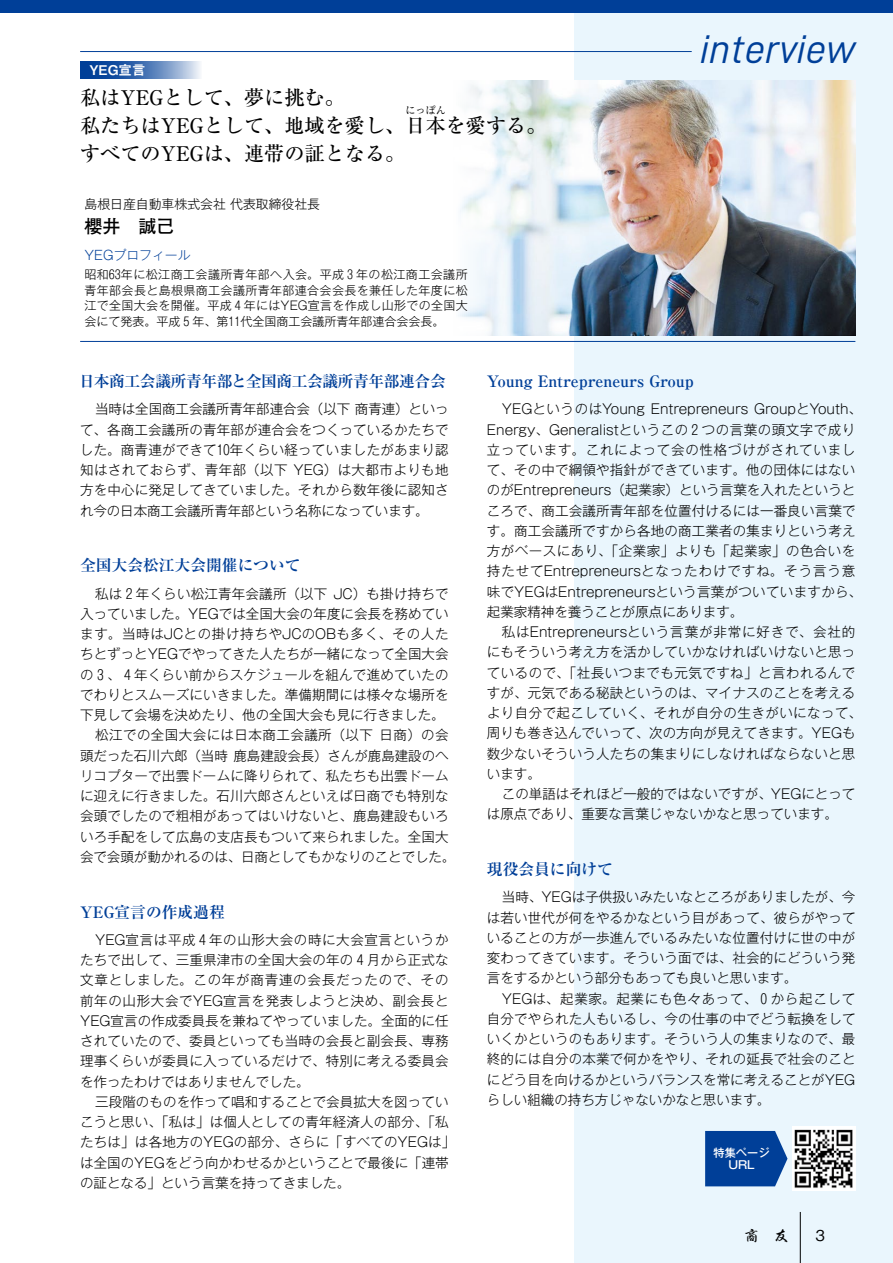
<style>
.page{position:relative;width:893px;height:1263px;background:#fff}
.page>*{position:absolute;margin:0;border:0;box-sizing:border-box;transform-origin:0 0}
.t1{font:40.8px "D DIN Italic";color:#003f98}
.t2{font:500 20.1px/27.9px "P Ryumin Pr 6 N";color:#000}
.t3{font:700 18px "Futo Go B101 Pr 6";color:#000}
.t4{font:700 15.75px "P Ryumin Pr 6 N";color:#003f98}
.t5{font:700 15.75px "P Ryumin Pr 6 N";letter-spacing:-.025em;color:#003f98}
.t6{font:15px "ichimurafudegyousyo";color:#000}
.t7{font:500 15px "Gothic BBB Pr 6";color:#000}
.t8{font:300 13.5px/20.2px "P Gothic MB101 Pr 6 N";letter-spacing:.01em;color:#000;text-align:justify}
.t9{font:300 13.5px "P Gothic MB101 Pr 6 N";letter-spacing:.05em;color:#000}
.t10{font:300 13.5px "P Gothic MB101 Pr 6 N";letter-spacing:.035em;color:#000}
.t11{font:13.35px "Midashi Go Pr 6 MB31";color:#fff}
.t12{font:300 12.9px "P Gothic MB101 Pr 6 N";color:#000}
.t13{font:300 12.9px "P Gothic MB101 Pr 6 N";color:#003f98}
.t14{font:300 12px/15.6px "P Gothic MB101 Pr 6 N";color:#000;text-align:justify}
.t15{font:500 11.1px/12.8px "P Gothic MB101 Pr 6 N";color:#fff;text-align:center}
.t16{font:500 10.05px "P Ryumin Pr 6 N";color:#000}
</style>
<div class="page">
<div style="left:574px;top:13px;width:319px;height:1250px;background:#eaf6fd"></div>
<hr style="left:800px;top:1212px;width:1px;height:51px;background:#000">
<div style="left:0;top:0;width:893px;height:13px;background:#003f98"></div>
<img style="left:458px;top:80px;width:397px;height:255px">
<svg style="left:80px;top:61px;width:120px;height:18px;background:#4e79b7"></svg>
<hr style="left:80px;top:51px;width:612px;height:1px;background:#003f98">
<hr style="left:80px;top:341px;width:775px;height:1px;background:#003f98">
<img style="left:792px;top:1127px;width:63px;height:63px">
<svg style="left:705px;top:1131px;width:82px;height:55px;background:#104c9f"></svg>
<p class="t11" style="left:89px;top:59px;width:58px">YEG宣言</p>
<h2 class="t2" style="left:80px;top:83px;width:468px">私はYEGとして、夢に挑む。<br>私たちはYEGとして、地域を愛し、日本を愛する。</h2>
<p class="t16" style="left:405px;top:103px;width:42px">にっぽん</p>
<h2 class="t2" style="left:80px;top:139px;width:327px">すべてのYEGは、連帯の証となる。</h2>
<p class="t12" style="left:85px;top:194px;width:237px">島根日産自動車株式会社 代表取締役社長</p>
<h3 class="t3" style="left:85px;top:212px;width:91px">櫻井　誠己</h3>
<p class="t13" style="left:85px;top:244px;width:108px">YEGプロフィール</p>
<p class="t14" style="left:85px;top:267px;width:385px">昭和63年に松江商工会議所青年部へ入会。平成 3 年の松江商工会議所青年部会長と島根県商工会議所青年部連合会会長を兼任した年度に松江で全国大会を開催。平成 4 年にはYEG宣言を作成し山形での全国大会にて発表。平成 5 年、第11 代全国商工会議所青年部連合会会長。</p>
<h1 class="t1" style="left:700px;top:26px;width:157px">interview</h1>
<p class="t5" style="left:79px;top:369px;width:368px">日本商工会議所青年部と全国商工会議所青年部連合会</p>
<p class="t8" style="left:80px;top:399px;width:370px;text-indent:15px">当時は全国商工会議所青年部連合会（以下 商青連）といって、各商工会議所の青年部が連合会をつくっているかたちでした。商青連ができて1 0年くらい経っていましたがあまり認知はされておらず、青年部（以下 YEG）は大都市よりも地方を中心に発足してきていました。それから数年後に認知され今の日本商工会議所青年部という名称になっています。</p>
<p class="t4" style="left:80px;top:553px;width:222px">全国大会松江大会開催について</p>
<p class="t8" style="left:95px;top:583px;width:355px">私は 2 年くらい松江青年会議所（以下 JC）も掛け持ちで</p>
<p class="t8" style="left:80px;top:603px;width:370px">入っていました。YEGでは全国大会の年度に会長を務めてい</p>
<p class="t9" style="left:80px;top:623px;width:370px">ます。当時はJCとの掛け持ちやJCのOBも多く、その人た</p>
<p class="t8" style="left:80px;top:644px;width:370px">ちとずっとYEGでやってきた人たちが一緒になって全国大会</p>
<p class="t8" style="left:80px;top:664px;width:370px">の 3 、 4 年くらい前からスケジュールを組んで進めていたの</p>
<p class="t8" style="left:80px;top:684px;width:370px">でわりとスムーズにいきました。準備期間には様々な場所を</p>
<p class="t8" style="left:80px;top:705px;width:366px">下見して会場を決めたり、他の全国大会も見に行きました。</p>
<p class="t10" style="left:95px;top:724px;width:355px">松江での全国大会には日本商工会議所（以下 日商）の会</p>
<p class="t8" style="left:80px;top:745px;width:370px">頭だった石川六郎（当時 鹿島建設会長）さんが鹿島建設のヘ</p>
<p class="t8" style="left:80px;top:765px;width:370px">リコプターで出雲ドームに降りられて、私たちも出雲ドーム</p>
<p class="t8" style="left:80px;top:786px;width:370px">に迎えに行きました。石川六郎さんといえば日商でも特別な</p>
<p class="t8" style="left:80px;top:806px;width:370px">会頭でしたので粗相があってはいけないと、鹿島建設もいろ</p>
<p class="t8" style="left:80px;top:826px;width:370px">いろ手配をして広島の支店長もついて来られました。全国大</p>
<p class="t8" style="left:80px;top:846px;width:377px">会で会頭が動かれるのは、日商としてもかなりのことでした。</p>
<p class="t4" style="left:80px;top:899px;width:146px">YEG宣言の作成過程</p>
<p class="t8" style="left:80px;top:929px;width:370px;text-indent:15px">YEG宣言は平成 4 年の山形大会の時に大会宣言というかたちで出して、三重県津市の全国大会の年の 4 月から正式な文章としました。この年が商青連の会長だったので、その前年の山形大会でYEG宣言を発表しようと決め、副会長とYEG宣言の作成委員長を兼ねてやっていました。全面的に任されていたので、委員といっても当時の会長と副会長、専務理事くらいが委員に入っているだけで、特別に考える委員会を作ったわけではありませんでした。</p>
<p class="t8" style="left:80px;top:1091px;width:377px;text-align:left;text-indent:15px">三段階のものを作って唱和することで会員拡大を図っていこうと思い、「私は」は個人としての青年経済人の部分、「私たちは」は各地方のYEGの部分、さらに「すべてのYEGは」は全国のYEGをどう向かわせるかということで最後に「連帯の証となる」という言葉を持ってきました。</p>
<p class="t4" style="left:487px;top:369px;width:208px">Young Entrepreneurs Group</p>
<p class="t8" style="left:487px;top:399px;width:377px;text-align:left;text-indent:15px">YEGというのはYoung Entrepreneurs GroupとYouth、Energy、Generalistというこの 2 つの言葉の頭文字で成り立っています。これによって会の性格づけがされていまして、その中で綱領や指針ができています。他の団体にはないのがEntrepreneurs（起業家）という言葉を入れたというところで、商工会議所青年部を位置付けるには一番良い言葉です。商工会議所ですから各地の商工業者の集まりという考え方がベースにあり、「企業家」よりも「起業家」の色合いを持たせてEntrepreneursとなったわけですね。そう言う意味でYEGはEntrepreneursという言葉がついていますから、起業家精神を養うことが原点にあります。</p>
<p class="t8" style="left:487px;top:622px;width:377px;text-align:left;text-indent:15px">私はEntrepreneursという言葉が非常に好きで、会社的にもそういう考え方を活かしていかなければいけないと思っているので、「社長いつまでも元気ですね」と言われるんですが、元気である秘訣というのは、マイナスのことを考えるより自分で起こしていく、それが自分の生きがいになって、周りも巻き込んでいって、次の方向が見えてきます。YEGも数少ないそういう人たちの集まりにしなければならないと思います。</p>
<p class="t8" style="left:487px;top:784px;width:370px;text-indent:15px">この単語はそれほど一般的ではないですが、YEGにとっては原点であり、重要な言葉じゃないかなと思っています。</p>
<p class="t4" style="left:487px;top:857px;width:127px">現役会員に向けて</p>
<p class="t8" style="left:487px;top:887px;width:370px;text-indent:15px">当時、YEGは子供扱いみたいなところがありましたが、今は若い世代が何をやるかなという目があって、彼らがやっていることの方が一歩進んでいるみたいな位置付けに世の中が変わってきています。そういう面では、社会的にどういう発言をするかという部分もあっても良いと思います。</p>
<p class="t8" style="left:487px;top:988px;width:370px;text-indent:15px">YEGは、起業家。起業にも色々あって、 0 から起こして自分でやられた人もいるし、今の仕事の中でどう転換をしていくかというのもあります。そういう人の集まりなので、最終的には自分の本業で何かをやり、それの延長で社会のことにどう目を向けるかというバランスを常に考えることがYEGらしい組織の持ち方じゃないかなと思います。</p>
<p class="t15" style="left:714px;top:1146px;width:57px">特集ページ<br>URL</p>
<p class="t6" style="left:744px;top:1228px;width:46px">商　友</p>
<p class="t7" style="left:815px;top:1223px;width:11px">3</p>
</div>
